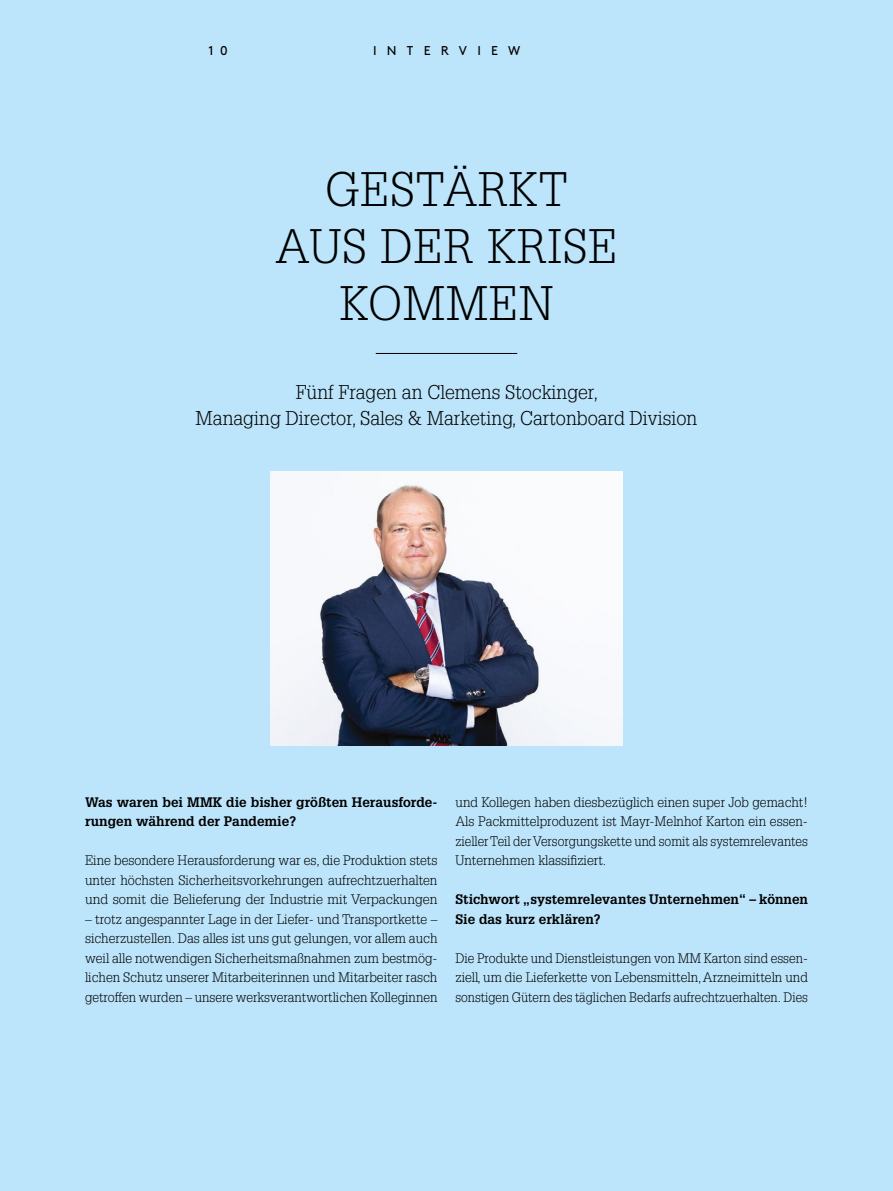
<style>
.page{position:relative;width:893px;height:1191px;background:#bce4fa}
.page>*{position:absolute;margin:0;border:0;box-sizing:border-box;transform-origin:0 0}
.t1{font:300 47.25px/56.7px "Glypha LT Pro";letter-spacing:.02em;color:#000;text-align:center}
.t2{font:300 19.5px/25.5px "Glypha LT Pro";color:#000;text-align:center}
.t3{font:300 13.5px/19.5px "Glypha LT Pro";color:#000;text-align:justify}
.t4{font:700 13.5px/19.5px "Glypha LT Pro";color:#000}
.t5{font:12.75px "Brown Regular Alt";letter-spacing:.805em;color:#000}
</style>
<div class="page">
<hr style="left:376px;top:353px;width:141px;height:1px;background:#000">
<img style="left:270px;top:472px;width:353px;height:273px">
<p class="t5" style="left:209px;top:40px;width:21px">1 0</p>
<p class="t5" style="left:373px;top:40px;width:149px">INTERVIEW</p>
<h1 class="t1" style="left:276px;top:162px;width:343px">GESTÄRKT<br>AUS DER KRISE<br>KOMMEN</h1>
<h2 class="t2" style="left:196px;top:380px;width:503px">Fünf Fragen an Clemens Stockinger,<br>Managing Director, Sales &amp; Marketing, Cartonboard Division</h2>
<p class="t4" style="left:85px;top:792px;width:354px">Was waren bei MMK die bisher größten Herausforde&shy;rungen während der Pandemie?</p>
<p class="t3" style="left:85px;top:851px;width:354px">Eine besondere Herausforderung war es, die Produktion stets unter höchsten Sicherheitsvorkehrungen aufrechtzuerhalten und somit die Belieferung der Industrie mit Verpackungen</p>
<p class="t3" style="left:85px;top:909px;width:354px">– trotz angespannter Lage in der Liefer- und Transportkette – sicherzustellen. Das alles ist uns gut gelungen, vor allem auch weil alle notwendigen Sicherheitsmaßnahmen zum bestmög&shy;lichen Schutz unserer Mitarbeiterinnen und Mitarbeiter rasch getroffen wurden – unsere werksverantwortlichen Kolleginnen</p>
<p class="t3" style="left:455px;top:792px;width:354px">und Kollegen haben diesbezüglich einen super Job gemacht!<br>Als Packmittelproduzent ist Mayr-Melnhof Karton ein essen&shy;zieller Teil der Versorgungskette und somit als systemrelevantes Unternehmen klassifiziert.</p>
<p class="t4" style="left:455px;top:889px;width:354px">Stichwort „systemrelevantes Unternehmen“ – können<br>Sie das kurz erklären?</p>
<p class="t3" style="left:455px;top:948px;width:354px">Die Produkte und Dienstleistungen von MM Karton sind essen&shy;ziell, um die Lieferkette von Lebensmitteln, Arzneimitteln und sonstigen Gütern des täglichen Bedarfs aufrechtzuerhalten. Dies</p>
</div>
